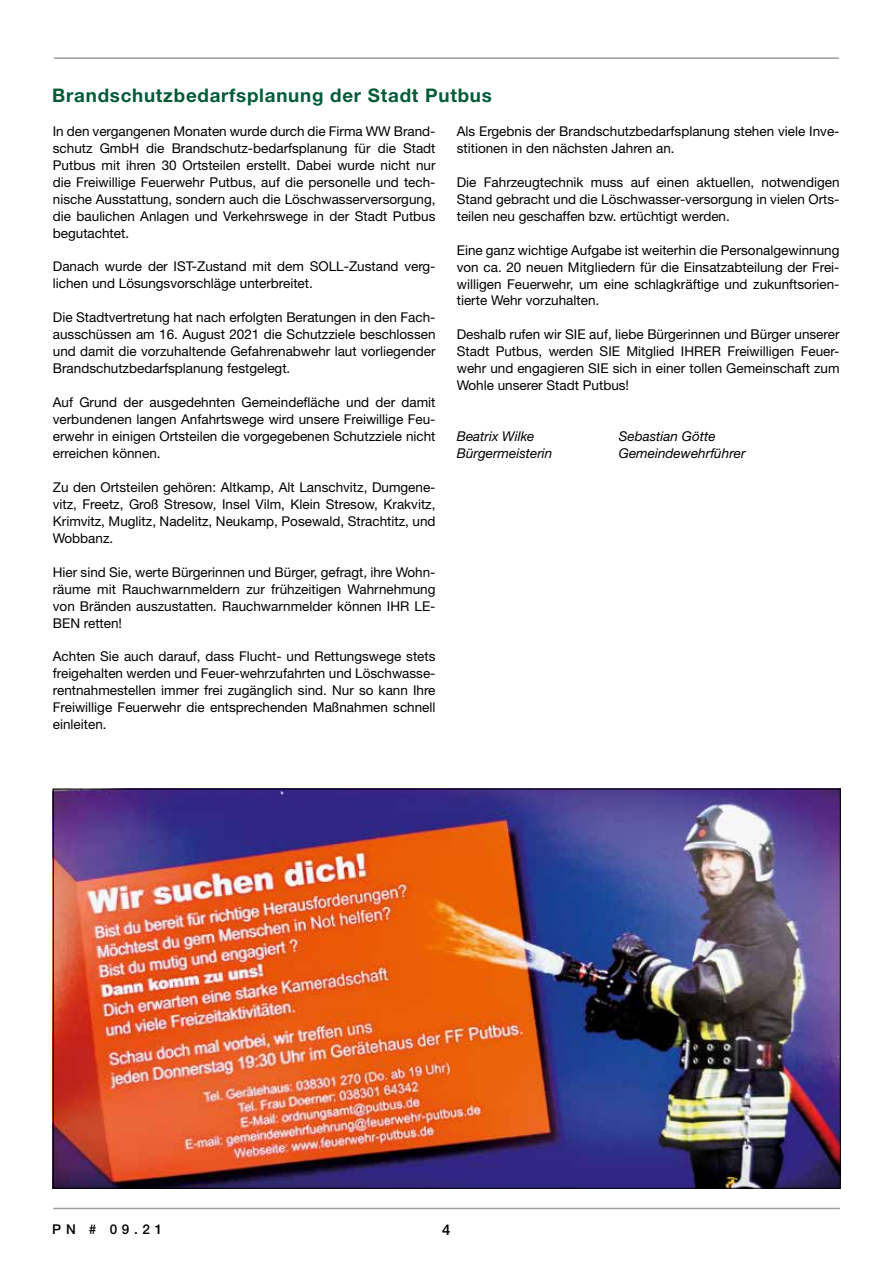
<style>
.page{position:relative;width:893px;height:1263px;background:#fff}
.page>*{position:absolute;margin:0;border:0;box-sizing:border-box;transform-origin:0 0}
.t1{font:700 18.75px "Helvetica Neue LT Std";letter-spacing:.04em;color:#005b37}
.t2{font:500 15px "Helvetica Neue LT Std";color:#000}
.t3{font:13.5px/17px "Helvetica Neue LT Std";color:#000;text-align:justify}
.t4{font:italic 13.5px "Helvetica Neue LT Std";color:#000}
.t5{font:500 13.5px "Helvetica Neue LT Std";color:#000}
</style>
<div class="page">
<hr style="left:54px;top:57px;width:785px;height:2px;background:#9d9d9c">
<hr style="left:53px;top:1208px;width:787px;height:1px;background:#9d9d9c">
<img style="left:55px;top:791px;width:784px;height:395px">
<h1 class="t1" style="left:52px;top:83px;width:441px">Brandschutzbedarfsplanung der Stadt Putbus</h1>
<p class="t3" style="left:53px;top:122px;width:384px">In den vergangenen Monaten wurde durch die Firma WW Brand&shy;schutz GmbH die Brandschutz-bedarfsplanung für die Stadt Putbus mit ihren 30 Ortsteilen erstellt. Dabei wurde nicht nur die Freiwillige Feuerwehr Putbus, auf die personelle und tech&shy;nische Ausstattung, sondern auch die Löschwasserversorgung, die baulichen Anlagen und Verkehrswege in der Stadt Putbus begutachtet.</p>
<p class="t3" style="left:53px;top:258px;width:384px">Danach wurde der IST-Zustand mit dem SOLL-Zustand verg&shy;lichen und Lösungsvorschläge unterbreitet.</p>
<p class="t3" style="left:53px;top:309px;width:384px">Die Stadtvertretung hat nach erfolgten Beratungen in den Fach&shy;ausschüssen am 16. August 2021 die Schutzziele beschlossen und damit die vorzuhaltende Gefahrenabwehr laut vorliegender Brandschutzbedarfsplanung festgelegt.</p>
<p class="t3" style="left:53px;top:394px;width:384px">Auf Grund der ausgedehnten Gemeindefläche und der damit verbundenen langen Anfahrtswege wird unsere Freiwillige Feu&shy;erwehr in einigen Ortsteilen die vorgegebenen Schutzziele nicht erreichen können.</p>
<p class="t3" style="left:53px;top:478px;width:384px">Zu den Ortsteilen gehören: Altkamp, Alt Lanschvitz, Dumgene&shy;vitz, Freetz, Groß Stresow, Insel Vilm, Klein Stresow, Krakvitz, Krimvitz, Muglitz, Nadelitz, Neukamp, Posewald, Strachtitz, und Wobbanz.</p>
<p class="t3" style="left:53px;top:563px;width:384px">Hier sind Sie, werte Bürgerinnen und Bürger, gefragt, ihre Wohn&shy;räume mit Rauchwarnmeldern zur frühzeitigen Wahrnehmung von Bränden auszustatten. Rauchwarnmelder können IHR LE-BEN retten!</p>
<p class="t3" style="left:53px;top:648px;width:384px">Achten Sie auch darauf, dass Flucht- und Rettungswege stets freigehalten werden und Feuer-wehrzufahrten und Löschwasse&shy;rentnahmestellen immer frei zugänglich sind. Nur so kann Ihre Freiwillige Feuerwehr die entsprechenden Maßnahmen schnell einleiten.</p>
<p class="t3" style="left:457px;top:122px;width:384px">Als Ergebnis der Brandschutzbedarfsplanung stehen viele Inve&shy;stitionen in den nächsten Jahren an.</p>
<p class="t3" style="left:457px;top:173px;width:384px">Die Fahrzeugtechnik muss auf einen aktuellen, notwendigen Stand gebracht und die Löschwasser-versorgung in vielen Orts&shy;teilen neu geschaffen bzw. ertüchtigt werden.</p>
<p class="t3" style="left:457px;top:241px;width:384px">Eine ganz wichtige Aufgabe ist weiterhin die Personalgewinnung von ca. 20 neuen Mitgliedern für die Einsatzabteilung der Frei&shy;willigen Feuerwehr, um eine schlagkräftige und zukunftsorien&shy;tierte Wehr vorzuhalten.</p>
<p class="t3" style="left:457px;top:326px;width:384px">Deshalb rufen wir SIE auf, liebe Bürgerinnen und Bürger unserer Stadt Putbus, werden SIE Mitglied IHRER Freiwilligen Feuer&shy;wehr und engagieren SIE sich in einer tollen Gemeinschaft zum Wohle unserer Stadt Putbus!</p>
<p class="t4" style="left:457px;top:428px;width:79px">Beatrix Wilke</p>
<p class="t4" style="left:619px;top:428px;width:98px">Sebastian Götte</p>
<p class="t4" style="left:457px;top:445px;width:97px">Bürgermeisterin</p>
<p class="t4" style="left:619px;top:445px;width:128px">Gemeindewehrführer</p>
<p class="t5" style="left:52px;top:1221px;width:112px">PN # 09.21</p>
<p class="t2" style="left:442px;top:1221px;width:10px">4</p>
</div>
